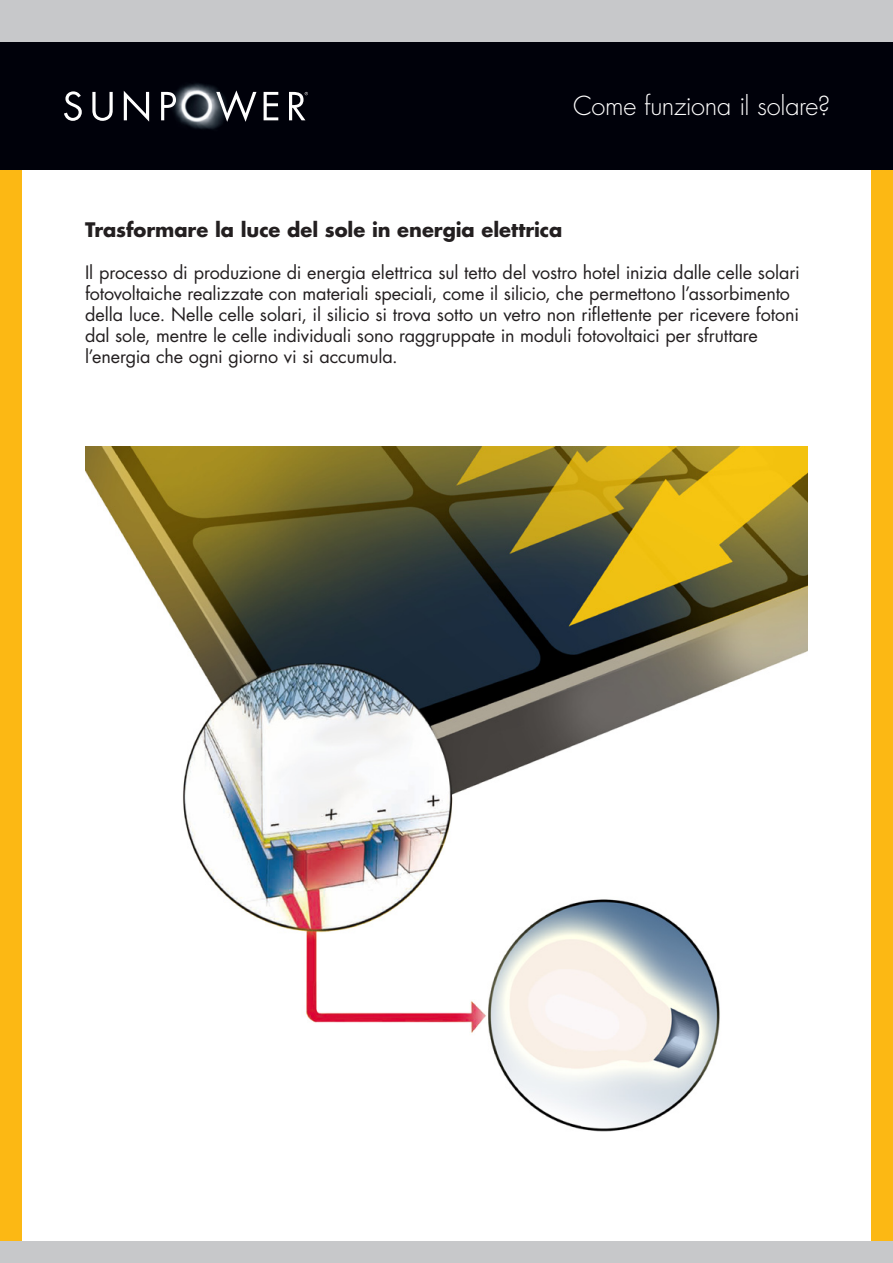
<style>
.page{position:relative;width:893px;height:1263px;background:#fff}
.page>*{position:absolute;margin:0;border:0;box-sizing:border-box;transform-origin:0 0}
.t1{font:300 25.5px "Futura";letter-spacing:-.01em;color:#fff}
.t2{font:700 19.5px "Futura";letter-spacing:-.005em;color:#231f20}
.t3{font:18px/21px "Futura";letter-spacing:-.005em;color:#231f20}
</style>
<div class="page">
<div style="left:0;top:0;width:21px;height:1263px;background:#fcb814"></div>
<div style="left:872px;top:0;width:21px;height:1263px;background:#fcb814"></div>
<div style="left:0;top:0;width:893px;height:43px;background:#c7c8ca"></div>
<div style="left:0;top:43px;width:893px;height:127px;background:#00010a"></div>
<div style="left:0;top:1242px;width:893px;height:21px;background:#c7c8ca"></div>
<img style="left:92px;top:83px;width:215px;height:46px">
<svg style="left:64px;top:91px;width:18px;height:30px"></svg>
<svg style="left:92px;top:92px;width:21px;height:29px"></svg>
<svg style="left:124px;top:91px;width:25px;height:31px"></svg>
<svg style="left:161px;top:92px;width:15px;height:28px"></svg>
<svg style="left:216px;top:90px;width:40px;height:32px"></svg>
<svg style="left:264px;top:92px;width:14px;height:28px"></svg>
<svg style="left:289px;top:92px;width:19px;height:28px"></svg>
<img style="left:85px;top:446px;width:723px;height:686px">
<p class="t1" style="left:573px;top:89px;width:259px">Come funziona il solare?</p>
<p class="t2" style="left:85px;top:216px;width:479px">Trasformare la luce del sole in energia elettrica</p>
<p class="t3" style="left:85px;top:261px;width:716px">Il processo di produzione di energia elettrica sul tetto del vostro hotel inizia dalle celle solari fotovoltaiche realizzate con materiali speciali, come il silicio, che permettono l’assorbimento della luce. Nelle celle solari, il silicio si trova sotto un vetro non riflettente per ricevere fotoni dal sole, mentre le celle individuali sono raggruppate in moduli fotovoltaici per sfruttare l’energia che ogni giorno vi si accumula.</p>
</div>
